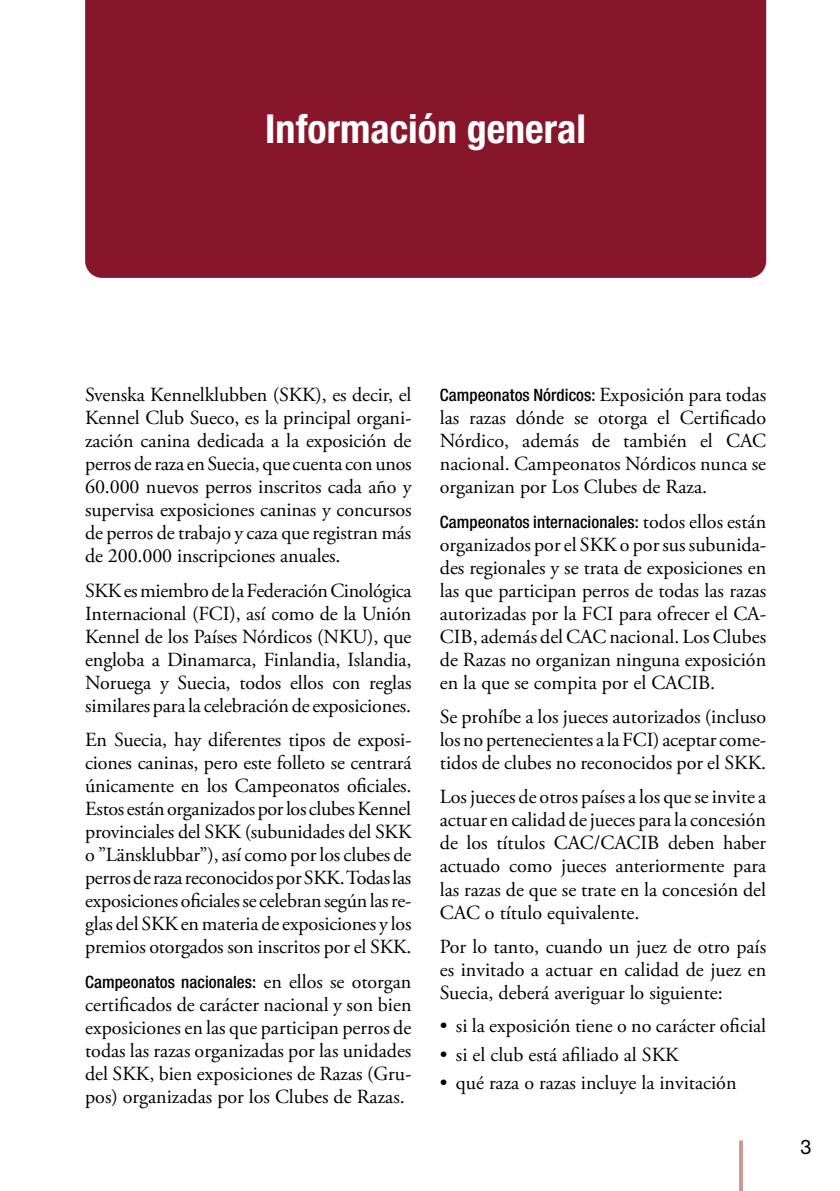
<style>
.page{position:relative;width:840px;height:1191px;background:#fff}
.page>*{position:absolute;margin:0;border:0;box-sizing:border-box;transform-origin:0 0}
.t1{font:700 condensed 40px "Helvetica Neue LT Std";color:#fff}
.t2{font:20px/23px "Adobe Garamond Pro";color:#000;text-align:justify}
.t3{font:20px "Helvetica Neue LT Std";color:#000}
.t4{font:500 condensed 17px "Helvetica Neue LT Std";letter-spacing:.005em;color:#000}
.s1{font-family:"Adobe Garamond Pro";font-weight:400;font-stretch:normal;font-size:20px}
</style>
<div class="page">
<svg style="left:739px;top:1140px;width:3px;height:51px"></svg>
<div style="left:85px;top:0;width:680px;height:278px;background:#87162b"></div>
<h1 class="t1" style="left:265px;top:105px;width:322px">Información general</h1>
<p class="t2" style="left:85px;top:384px;width:328px">Svenska Kennelklubben (SKK), es decir, el Kennel Club Sueco, es la principal organi&shy;zación canina dedicada a la exposición de perros de raza en Suecia, que cuenta con unos 60.000 nuevos perros inscritos cada año y supervisa exposiciones caninas y concursos de perros de trabajo y caza que registran más de 200.000 inscripciones anuales.</p>
<p class="t2" style="left:85px;top:579px;width:328px">SKK es miembro de la Federación Cinológica Internacional (FCI), así como de la Unión Kennel de los Países Nórdicos (NKU), que engloba a Dinamarca, Finlandia, Islandia, Noruega y Suecia, todos ellos con reglas similares para la celebración de exposiciones.</p>
<p class="t2" style="left:85px;top:729px;width:328px">En Suecia, hay diferentes tipos de exposi&shy;ciones caninas, pero este folleto se centrará únicamente en los Campeonatos oficiales.<br>Estos están organizados por los clubes Kennel provinciales del SKK (subunidades del SKK o ”Länsklubbar”), así como por los clubes de perros de raza reconocidos por SKK. Todas las exposiciones oficiales se celebran según las re&shy;glas del SKK en materia de exposiciones y los premios otorgados son inscritos por el SKK.</p>
<p class="t4" style="left:85px;top:971px;width:327px">Campeonatos nacionales: <span class="s1">en ellos se otorgan</span></p>
<p class="t2" style="left:85px;top:993px;width:328px">certificados de carácter nacional y son bien exposiciones en las que participan perros de todas las razas organizadas por las unidades del SKK, bien exposiciones de Razas (Gru&shy;pos) organizadas por los Clubes de Razas.</p>
<p class="t4" style="left:439px;top:385px;width:327px">Campeonatos Nórdicos: <span class="s1">Exposición para todas</span></p>
<p class="t2" style="left:439px;top:407px;width:328px">las razas dónde se otorga el Certificado Nórdico, además de también el CAC nacional. Campeonatos Nórdicos nunca se organizan por Los Clubes de Raza.</p>
<p class="t4" style="left:439px;top:511px;width:327px">Campeonatos internacionales: <span class="s1">todos ellos están</span></p>
<p class="t2" style="left:439px;top:533px;width:328px">organizados por el SKK o por sus subunida&shy;des regionales y se trata de exposiciones en las que participan perros de todas las razas autorizadas por la FCI para ofrecer el CA-CIB, además del CAC nacional. Los Clubes de Razas no organizan ninguna exposición en la que se compita por el CACIB.</p>
<p class="t2" style="left:439px;top:706px;width:327px">Se prohíbe a los jueces autorizados (incluso los no pertenecientes a la FCI) aceptar come&shy;tidos de clubes no reconocidos por el SKK.</p>
<p class="t2" style="left:439px;top:786px;width:327px">Los jueces de otros países a los que se invite a actuar en calidad de jueces para la concesión de los títulos CAC/CACIB deben haber actuado como jueces anteriormente para las razas de que se trate en la concesión del CAC o título equivalente.</p>
<p class="t2" style="left:439px;top:935px;width:328px">Por lo tanto, cuando un juez de otro país es invitado a actuar en calidad de juez en Suecia, deberá averiguar lo siguiente:</p>
<p class="t2" style="left:439px;top:1015px;width:328px">• si la exposición tiene o no carácter oficial</p>
<p class="t2" style="left:439px;top:1043px;width:240px">• si el club está afiliado al SKK</p>
<p class="t2" style="left:439px;top:1072px;width:298px">• qué raza o razas incluye la invitación</p>
<p class="t3" style="left:800px;top:1135px;width:13px">3</p>
</div>
